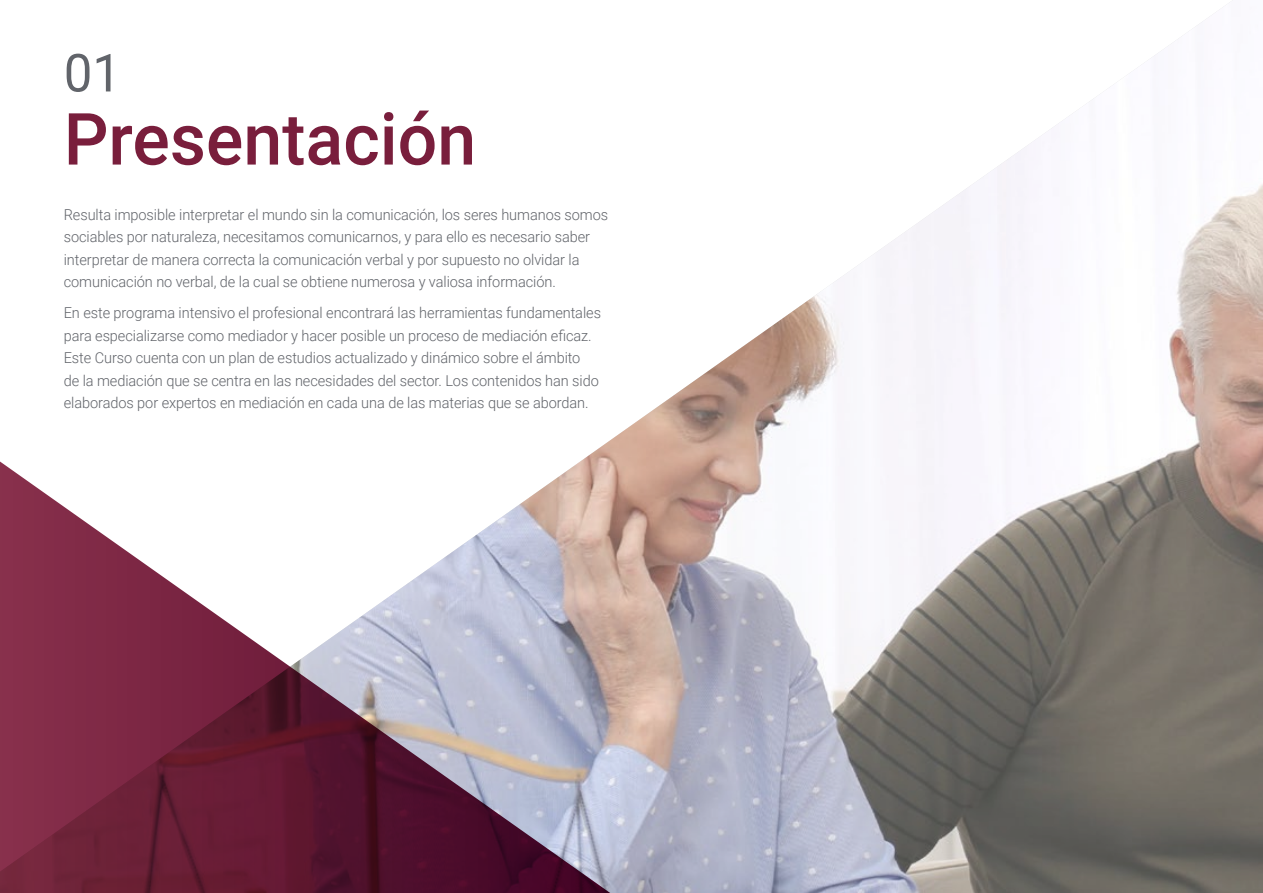
<style>
.page{position:relative;width:1263px;height:893px;background:#fff}
.page>*{position:absolute;margin:0;border:0;box-sizing:border-box;transform-origin:0 0}
.t1{font:500 72px "Roboto";color:#791e3c}
.t2{font:52.5px "Roboto";color:#61646a}
.t3{font:300 15px/22.5px "Roboto";letter-spacing:-.005em;color:#61646a}
</style>
<div class="page">
<img style="left:602px;top:0;width:661px;height:893px">
<svg style="left:0;top:446px;width:640px;height:447px"></svg>
<h2 class="t2" style="left:64px;top:36px;width:59px">01</h2>
<h1 class="t1" style="left:64px;top:89px;width:414px">Presentación</h1>
<p class="t3" style="left:64px;top:202px;width:546px">Resulta imposible interpretar el mundo sin la comunicación, los seres humanos somos sociables por naturaleza, necesitamos comunicarnos, y para ello es necesario saber interpretar de manera correcta la comunicación verbal y por supuesto no olvidar la comunicación no verbal, de la cual se obtiene numerosa y valiosa información.</p>
<p class="t3" style="left:64px;top:301px;width:539px">En este programa intensivo el profesional encontrará las herramientas fundamentales para especializarse como mediador y hacer posible un proceso de mediación eficaz.<br>Este Curso cuenta con un plan de estudios actualizado y dinámico sobre el ámbito<br>de la mediación que se centra en las necesidades del sector. Los contenidos han sido elaborados por expertos en mediación en cada una de las materias que se abordan.</p>
</div>
